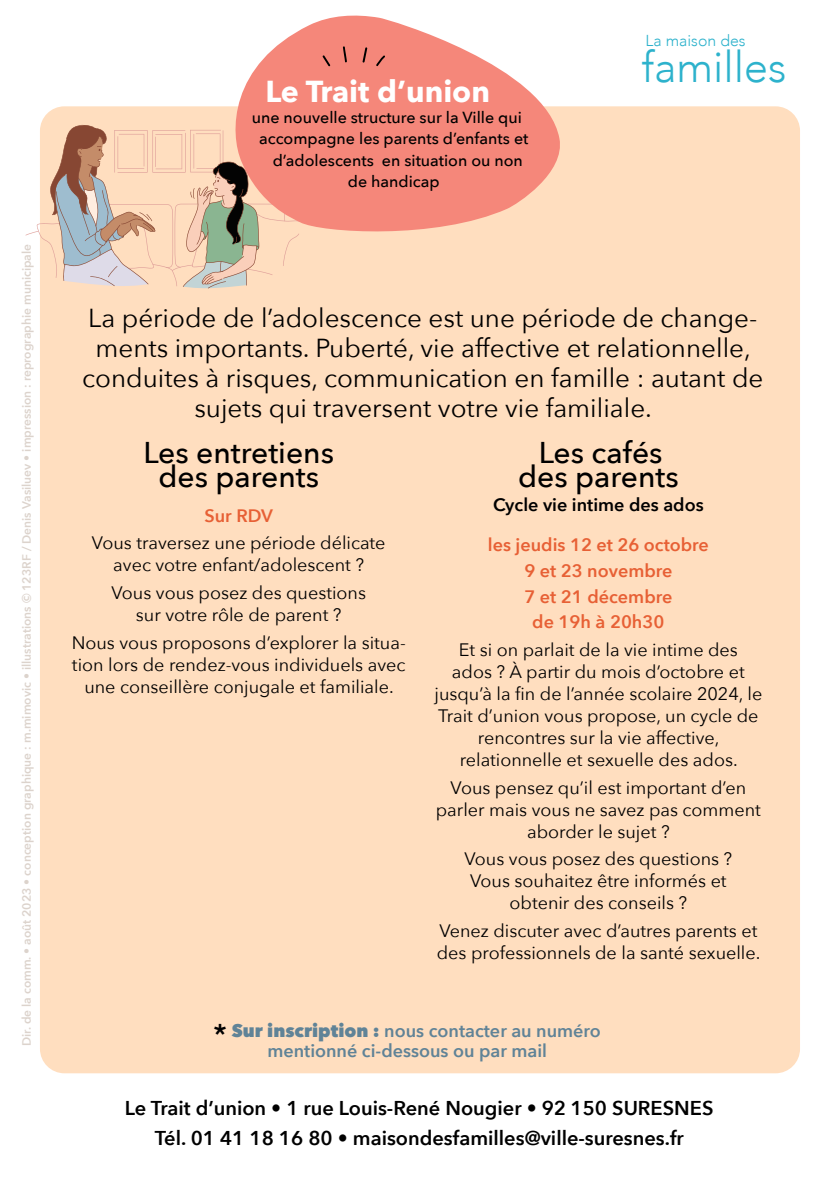
<style>
.page{position:relative;width:840px;height:1191px;background:#fff}
.page>*{position:absolute;margin:0;border:0;box-sizing:border-box;transform-origin:0 0}
.t1{font:300 43px "Avenir";color:#2db2cc}
.t2{font:700 30.2px "Avenir Next";color:#fff}
.t3{font:500 30px/24px "Avenir Next";color:#000;text-align:center}
.t4{font:26px/30px "Avenir Next";color:#000;text-align:center}
.t5{font:600 20px/30px "Avenir Next";color:#000;text-align:center}
.t6{font:18px/22px "Avenir Next";color:#000;text-align:center}
.t7{font:600 18px/20px "Avenir Next";color:#608397;text-align:center}
.t8{font:600 18px/25.6px "Avenir Next";color:#e76035;text-align:center}
.t9{font:600 18px "Avenir Next";color:#000}
.t10{font:500 16px "Avenir Next";color:#000}
.t11{font:300 15.8px "Avenir";color:#2db2cc}
.t12{font:600 12px "Avenir Next";color:#dcd3cc}
.s1{font-weight:500;font-size:30px;color:#000}
.s2{font-weight:800}
</style>
<div class="page">
<div style="left:40px;top:106px;width:759px;height:967px;background:#ffdebf;border-radius:24px"></div>
<svg style="left:25px;top:124px;width:266px;height:164px"></svg>
<svg style="left:229px;top:15px;width:336px;height:225px;fill:#f5877a"></svg>
<svg style="left:322px;top:55px;width:8px;height:11px"></svg>
<svg style="left:343px;top:46px;width:4px;height:16px"></svg>
<svg style="left:362px;top:47px;width:5px;height:16px"></svg>
<svg style="left:376px;top:55px;width:9px;height:11px"></svg>
<p class="t12" style="left:16px;top:1046px;width:804px;rotate:-90deg">Dir. de la comm. • août 2023 • conception graphique : m.mimovic • illustrations © 123RF / Denis Vasiluev • impression : reprographie municipale</p>
<h2 class="t2" style="left:265px;top:65px;width:226px">Le Trait d’union</h2>
<p class="t10" style="left:251px;top:104px;width:271px">une nouvelle structure sur la Ville qui</p>
<p class="t10" style="left:259px;top:125px;width:271px">accompagne les parents d’enfants et</p>
<p class="t10" style="left:272px;top:146px;width:251px">d’adolescents en situation ou non</p>
<p class="t10" style="left:347px;top:168px;width:93px">de handicap</p>
<p class="t11" style="left:645px;top:31px;width:101px">La maison des</p>
<h1 class="t1" style="left:641px;top:41px;width:147px">familles</h1>
<h3 class="t4" style="left:82px;top:302px;width:682px">La période de l’adolescence est une période de change&shy;ments importants. Puberté, vie affective et relationnelle, conduites à risques, communication en famille : autant de sujets qui traversent votre vie familiale.</h3>
<h3 class="t3" style="left:143px;top:440px;width:192px">Les entretiens des parents</h3>
<p class="t8" style="left:204px;top:502px;width:70px">Sur RDV</p>
<p class="t6" style="left:92px;top:531px;width:295px">Vous traversez une période délicate avec votre enfant/adolescent ?</p>
<p class="t6" style="left:111px;top:581px;width:256px">Vous vous posez des questions sur votre rôle de parent ?</p>
<p class="t6" style="left:72px;top:630px;width:335px">Nous vous proposons d’explorer la situa&shy;tion lors de rendez-vous individuels avec une conseillère conjugale et familiale.</p>
<h3 class="t3" style="left:517px;top:440px;width:162px">Les cafés des parents</h3>
<p class="t9" style="left:493px;top:489px;width:212px">Cycle vie intime des ados</p>
<p class="t8" style="left:487px;top:531px;width:222px">les jeudis 12 et 26 octobre<br>9 et 23 novembre<br>7 et 21 décembre<br>de 19h à 20h30</p>
<p class="t6" style="left:434px;top:638px;width:329px">Et si on parlait de la vie intime des<br>ados ? À partir du mois d’octobre et jusqu’à la fin de l’année scolaire 2024, le Trait d’union vous propose, un cycle de rencontres sur la vie affective, relationnelle et sexuelle des ados.</p>
<p class="t6" style="left:435px;top:775px;width:326px">Vous pensez qu’il est important d’en parler mais vous ne savez pas comment aborder le sujet ?</p>
<p class="t6" style="left:464px;top:847px;width:269px">Vous vous posez des questions ?<br>Vous souhaitez être informés et obtenir des conseils ?</p>
<p class="t6" style="left:436px;top:919px;width:325px;text-align:left">Venez discuter avec d’autres parents et des professionnels de la santé sexuelle.</p>
<p class="t7" style="left:213px;top:1020px;width:388px"><span class="s1">*</span> <span class="s2">Sur inscription :</span> nous contacter au numéro mentionné ci-dessous ou par mail</p>
<p class="t5" style="left:125px;top:1092px;width:589px">Le Trait d’union • 1 rue Louis-René Nougier • 92 150 SURESNES<br>Tél. 01 41 18 16 80 • maisondesfamilles@ville-suresnes.fr</p>
</div>
